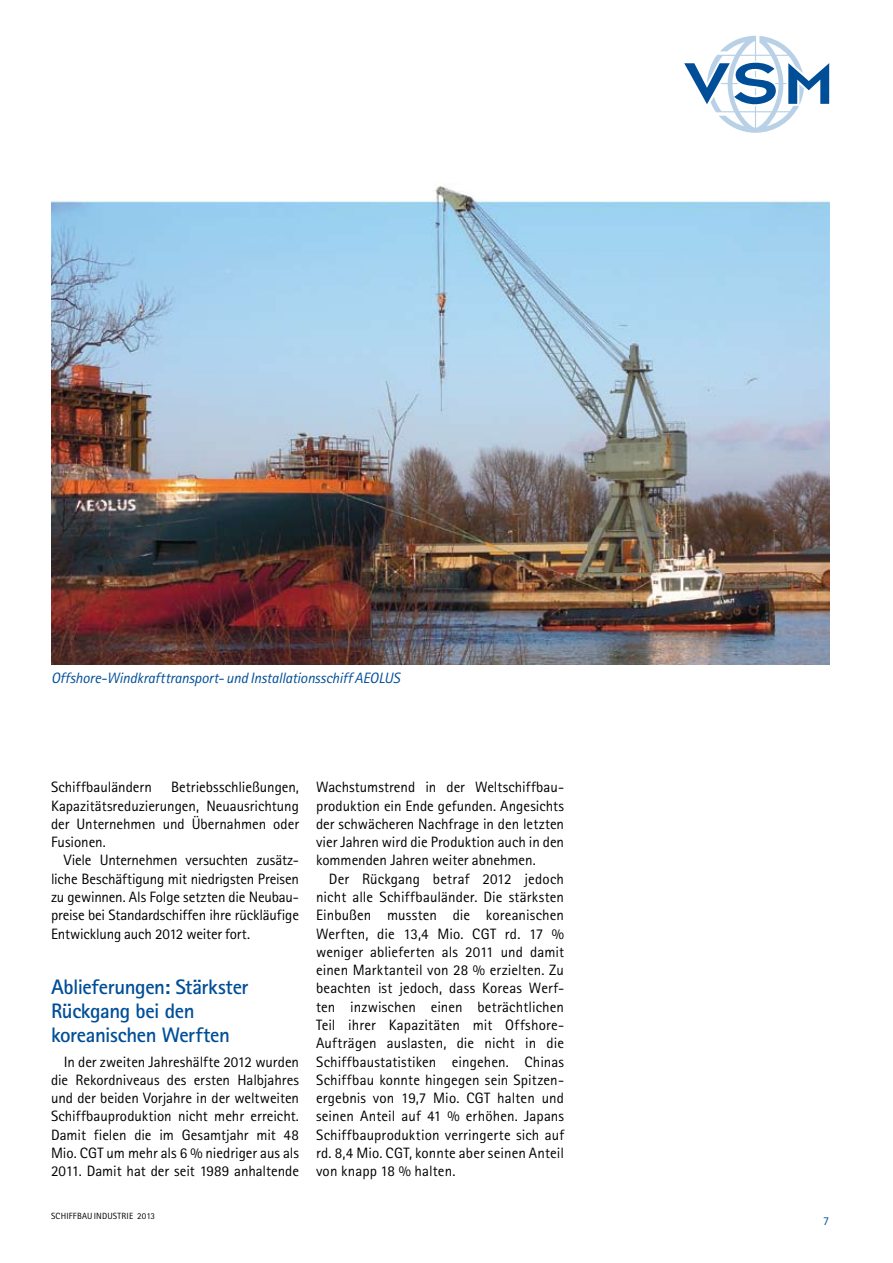
<style>
.page{position:relative;width:893px;height:1263px;background:#fff}
.page>*{position:absolute;margin:0;border:0;box-sizing:border-box;transform-origin:0 0}
.t1{font:700 21px/24px "Rotis Sans Serif Std";letter-spacing:-.02em;color:#004e97}
.t2{font:15px/18.3px "Rotis Sans Serif Std";letter-spacing:-.005em;color:#000;text-align:justify}
.t3{font:italic 15px "Rotis Sans Serif Std";letter-spacing:-.01em;color:#004e97}
.t4{font:12px "Rotis Sans Serif Std";color:#004e97}
.t5{font:9px "Rotis Sans Serif Std";letter-spacing:.02em;color:#000}
</style>
<div class="page">
<img style="left:51px;top:186px;width:778px;height:478px">
<svg style="left:684px;top:36px;width:145px;height:97px"></svg>
<p class="t3" style="left:51px;top:669px;width:351px">Offshore-Windkrafttransport- und Installationsschiff AEOLUS</p>
<p class="t2" style="left:51px;top:778px;width:250px;text-indent:120px">Betriebsschließungen, Kapazitätsreduzierungen, Neuausrichtung der Unternehmen und Übernahmen oder Fusionen.</p>
<p class="t2" style="left:51px;top:851px;width:250px;text-indent:13px">Viele Unternehmen versuchten zusätz&shy;liche Beschäftigung mit niedrigsten Preisen zu gewinnen. Als Folge setzten die Neubau&shy;preise bei Standardschiffen ihre rückläufige Entwicklung auch 2012 weiter fort.</p>
<h1 class="t1" style="left:51px;top:974px;width:199px">Ablieferungen: Stärkster<br>Rückgang bei den koreanischen Werften</h1>
<p class="t2" style="left:51px;top:1052px;width:250px;text-indent:13px">In der zweiten Jahreshälfte 2012 wurden die Rekordniveaus des ersten Halbjahres und der beiden Vorjahre in der weltweiten Schiffbauproduktion nicht mehr erreicht.<br>Damit fielen die im Gesamtjahr mit 48<br>Mio. CGT um mehr als 6 % niedriger aus als 2011. Damit hat der seit 1989 anhaltende</p>
<p class="t2" style="left:51px;top:778px;width:102px">Schiffbauländern</p>
<p class="t5" style="left:51px;top:1211px;width:106px">SCHIFFBAUINDUSTRIE 2013</p>
<p class="t2" style="left:316px;top:778px;width:250px">Wachstumstrend in der Weltschiffbau&shy;produktion ein Ende gefunden. Angesichts der schwächeren Nachfrage in den letzten vier Jahren wird die Produktion auch in den kommenden Jahren weiter abnehmen.</p>
<p class="t2" style="left:316px;top:869px;width:250px;text-indent:13px">Der Rückgang betraf 2012 jedoch nicht alle Schiffbauländer. Die stärksten Einbußen mussten die koreanischen Werften, die 13,4 Mio. CGT rd. 17 % weniger ablieferten als 2011 und damit einen Marktanteil von 28 % erzielten. Zu beachten ist jedoch, dass Koreas Werf&shy;ten inzwischen einen beträchtlichen Teil ihrer Kapazitäten mit Offshore-Aufträgen auslasten, die nicht in die Schiffbaustatistiken eingehen. Chinas Schiffbau konnte hingegen sein Spitzen&shy;ergebnis von 19,7 Mio. CGT halten und seinen Anteil auf 41 % erhöhen. Japans Schiffbauproduktion verringerte sich auf rd. 8,4 Mio. CGT, konnte aber seinen Anteil von knapp 18 % halten.</p>
<p class="t4" style="left:823px;top:1213px;width:7px">7</p>
</div>
